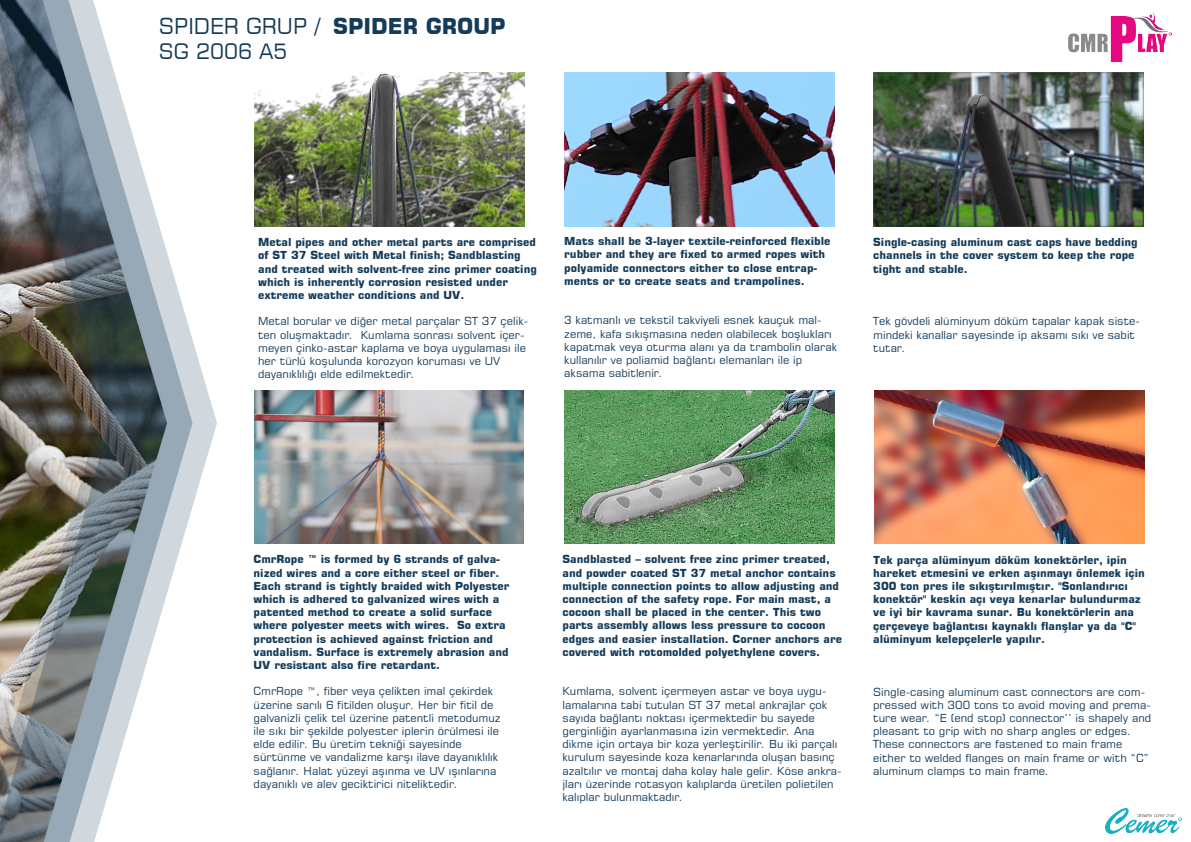
<style>
.page{position:relative;width:1191px;height:842px;background:#fff}
.page>*{position:absolute;margin:0;border:0;box-sizing:border-box;transform-origin:0 0}
.t1{font:21.7px "Square 721 BT";color:#143b59}
.t2{font:21px "Square 721 BT";color:#143b59}
.t3{font:11px/13.2px "Square 721 BT";color:#143b59}
.t4{font:700 11px/13.2px "Square 721 BT";color:#143b59}
.s1{font-weight:700}
</style>
<div class="page">
<svg style="left:192px;top:338px;width:25px;height:170px"></svg>
<img style="left:0;top:0;width:192px;height:842px">
<img style="left:1068px;top:12px;width:103px;height:49px">
<img style="left:1105px;top:808px;width:76px;height:25px">
<img style="left:874px;top:390px;width:270px;height:153px">
<img style="left:254px;top:73px;width:270px;height:153px">
<img style="left:873px;top:73px;width:270px;height:153px">
<img style="left:564px;top:73px;width:270px;height:153px">
<img style="left:564px;top:390px;width:270px;height:153px">
<img style="left:254px;top:390px;width:269px;height:153px">
<h1 class="t1" style="left:159px;top:13px;width:348px">SPIDER GRUP / <span class="s1">SPIDER GROUP</span></h1>
<h2 class="t2" style="left:159px;top:38px;width:130px">SG 2006 A5</h2>
<p class="t4" style="left:258px;top:235px;width:280px">Metal pipes and other metal parts are comprised of ST 37 Steel with Metal finish; Sandblasting and treated with solvent-free zinc primer coating which is inherently corrosion resisted under extreme weather conditions and UV.</p>
<p class="t3" style="left:258px;top:315px;width:272px">Metal borular ve diğer metal parçalar ST 37 çelik&shy;ten oluşmaktadır. Kumlama sonrası solvent içer&shy;meyen çinko-astar kaplama ve boya uygulaması ile her türlü koşulunda korozyon koruması ve UV dayanıklılığı elde edilmektedir.</p>
<p class="t4" style="left:564px;top:235px;width:268px">Mats shall be 3-layer textile-reinforced flexible rubber and they are fixed to armed ropes with polyamide connectors either to close entrap&shy;ments or to create seats and trampolines.</p>
<p class="t3" style="left:564px;top:314px;width:274px">3 katmanlı ve tekstil takviyeli esnek kauçuk mal&shy;zeme, kafa sıkışmasına neden olabilecek boşlukları kapatmak veya oturma alanı ya da trambolin olarak kullanılır ve poliamid bağlantı elemanları ile ip aksama sabitlenir.</p>
<p class="t4" style="left:873px;top:235px;width:266px">Single-casing aluminum cast caps have bedding channels in the cover system to keep the rope tight and stable.</p>
<p class="t3" style="left:873px;top:315px;width:268px">Tek gövdeli alüminyum döküm tapalar kapak siste&shy;mindeki kanallar sayesinde ip aksamı sıkı ve sabit tutar.</p>
<p class="t4" style="left:254px;top:553px;width:257px">CmrRope ™ is formed by 6 strands of galva&shy;nized wires and a core either steel or fiber.<br>Each strand is tightly braided with Polyester which is adhered to galvanized wires with a patented method to create a solid surface where polyester meets with wires. So extra protection is achieved against friction and vandalism. Surface is extremely abrasion and UV resistant also fire retardant.</p>
<p class="t3" style="left:254px;top:685px;width:248px">CmrRope ™, fiber veya çelikten imal çekirdek üzerine sarılı 6 fitilden oluşur. Her bir fitil de galvanizli çelik tel üzerine patentli metodumuz ile sıkı bir şekilde polyester iplerin örülmesi ile elde edilir. Bu üretim tekniği sayesinde sürtünme ve vandalizme karşı ilave dayanıklılık sağlanır. Halat yüzeyi aşınma ve UV ışınlarına dayanıklı ve alev geciktirici niteliktedir.</p>
<p class="t4" style="left:562px;top:553px;width:281px">Sandblasted – solvent free zinc primer treated, and powder coated ST 37 metal anchor contains multiple connection points to allow adjusting and connection of the safety rope. For main mast, a cocoon shall be placed in the center. This two parts assembly allows less pressure to cocoon edges and easier installation. Corner anchors are covered with rotomolded polyethylene covers.</p>
<p class="t3" style="left:562px;top:685px;width:281px">Kumlama, solvent içermeyen astar ve boya uygu&shy;lamalarına tabi tutulan ST 37 metal ankrajlar çok sayıda bağlantı noktası içermektedir bu sayede gerginliğin ayarlanmasına izin vermektedir. Ana dikme için ortaya bir koza yerleştirilir. Bu iki parçalı kurulum sayesinde koza kenarlarında oluşan basınç azaltılır ve montaj daha kolay hale gelir. Köse ankra&shy;jları üzerinde rotasyon kalıplarda üretilen polietilen kalıplar bulunmaktadır.</p>
<p class="t4" style="left:873px;top:553px;width:273px">Tek parça alüminyum döküm konektörler, ipin hareket etmesini ve erken aşınmayı önlemek için 300 ton pres ile sıkıştırılmıştır. "Sonlandırıcı konektör" keskin açı veya kenarlar bulundurmaz ve iyi bir kavrama sunar. Bu konektörlerin ana çerçeveye bağlantısı kaynaklı flanşlar ya da "C" alüminyum kelepçelerle yapılır.</p>
<p class="t3" style="left:873px;top:685px;width:279px">Single-casing aluminum cast connectors are com&shy;pressed with 300 tons to avoid moving and prema&shy;ture wear. “E (end stop) connector’’ is shapely and pleasant to grip with no sharp angles or edges.<br>These connectors are fastened to main frame either to welded flanges on main frame or with “C” aluminum clamps to main frame.</p>
</div>
